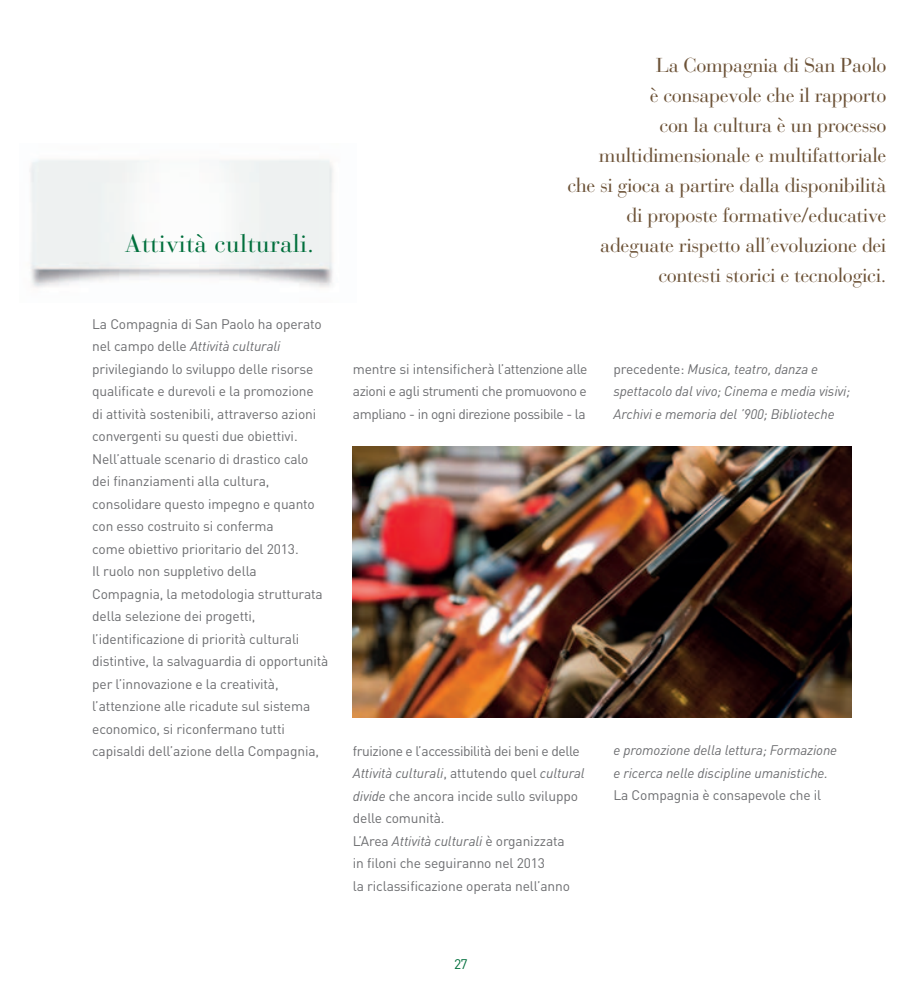
<style>
.page{position:relative;width:922px;height:993px;background:#fff}
.page>*{position:absolute;margin:0;border:0;box-sizing:border-box;transform-origin:0 0}
.t1{font:25px "Bauer Bodoni";letter-spacing:.01em;color:#006f3c}
.t2{font:20px/30px "Bauer Bodoni";letter-spacing:-.02em;color:#6c5237;text-align:right}
.t3{font:13.75px/22.5px "DIN";letter-spacing:-.01em;color:#6c6d70}
.t4{font:italic 13.75px/22.5px "DIN";letter-spacing:-.01em;color:#6c6d70}
.t5{font:13.75px "DIN";color:#006f3c}
.s1{font-style:italic}
.s2{font-style:normal}
</style>
<div class="page">
<img style="left:353px;top:446px;width:497px;height:271px">
<h1 class="t1" style="left:125px;top:228px;width:191px">Attività culturali.</h1>
<p class="t3" style="left:92px;top:312px;width:238px">La Compagnia di San Paolo ha operato nel campo delle <span class="s1">Attività culturali </span>privilegiando lo sviluppo delle risorse qualificate e durevoli e la promozione<br>di attività sostenibili, attraverso azioni convergenti su questi due obiettivi.<br>Nell’attuale scenario di drastico calo dei finanziamenti alla cultura, consolidare questo impegno e quanto con esso costruito si conferma<br>come obiettivo prioritario del 2013.<br>Il ruolo non suppletivo della Compagnia, la metodologia strutturata della selezione dei progetti, l’identificazione di priorità culturali distintive, la salvaguardia di opportunità per l’innovazione e la creatività, l’attenzione alle ricadute sul sistema economico, si riconfermano tutti capisaldi dell’azione della Compagnia,</p>
<p class="t2" style="left:567px;top:50px;width:320px">La Compagnia di San Paolo<br>è consapevole che il rapporto<br>con la cultura è un processo multidimensionale e multifattoriale che si gioca a partire dalla disponibilità di proposte formative/educative adeguate rispetto all’evoluzione dei contesti storici e tecnologici.</p>
<p class="t3" style="left:353px;top:357px;width:236px;text-align:justify">mentre si intensificherà l’attenzione alle azioni e agli strumenti che promuovono e ampliano - in ogni direzione possibile - la</p>
<p class="t4" style="left:613px;top:357px;width:238px"><span class="s2">precedente:</span> Musica, teatro, danza e spettacolo dal vivo; Cinema e media visivi;<br>Archivi e memoria del ’900; Biblioteche</p>
<p class="t3" style="left:353px;top:739px;width:233px">fruizione e l’accessibilità dei beni e delle <span class="s1">Attività culturali</span>, attutendo quel <span class="s1">cultural divide</span> che ancora incide sullo sviluppo delle comunità.<br>L’Area <span class="s1">Attività culturali</span> è organizzata<br>in filoni che seguiranno nel 2013<br>la riclassificazione operata nell’anno</p>
<p class="t4" style="left:613px;top:738px;width:225px">e promozione della lettura; Formazione e ricerca nelle discipline umanistiche.</p>
<p class="t3" style="left:613px;top:783px;width:209px">La Compagnia è consapevole che il</p>
<p class="t5" style="left:454px;top:954px;width:15px">27</p>
</div>
